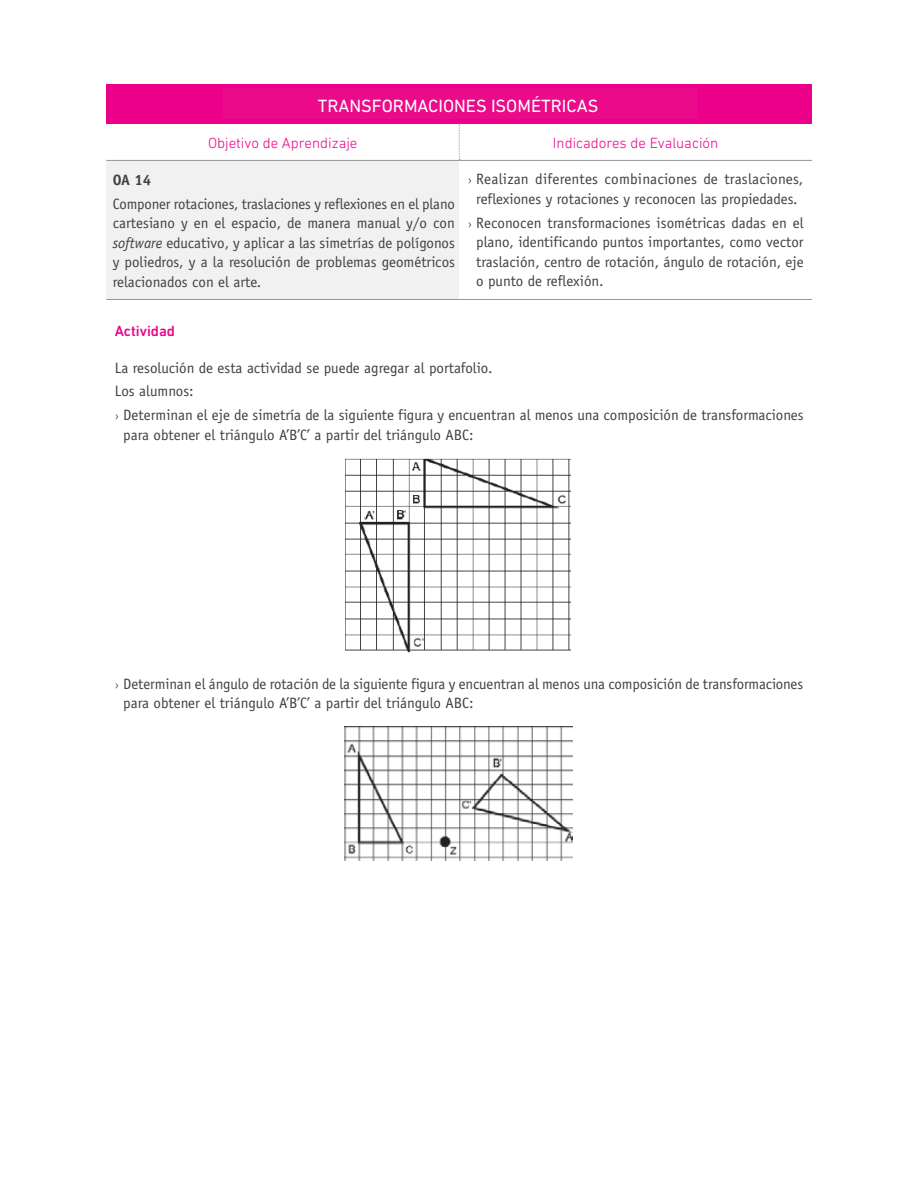
<style>
.page{position:relative;width:918px;height:1188px;background:#fff}
.page>*{position:absolute;margin:0;border:0;box-sizing:border-box;transform-origin:0 0}
.t1{font:18px "DIN Next LT Pro";color:#fff}
.t2{font:15px/19.5px "Officina Sans";color:#414042;text-align:justify}
.t3{font:300 15px "DIN Next LT Pro";color:#ec0089}
.t4{font:500 15px "DIN Next LT Pro";color:#ec0089}
.t5{font:700 15px "Officina Sans";color:#414042}
.s1{font-style:italic}
.s2{font-family:"Dignathin"}
</style>
<div class="page">
<div style="left:106px;top:85px;width:706px;height:39px;background:#ec0089"></div>
<div style="left:106px;top:160px;width:353px;height:139px;background:#f1f1f2"></div>
<hr style="left:106px;top:299px;width:353px;height:1px;background:#939598">
<hr style="left:459px;top:299px;width:353px;height:1px;background:#939598">
<hr style="left:106px;top:160px;width:353px;height:1px;background:#939598">
<hr style="left:459px;top:160px;width:353px;height:1px;background:#939598">
<svg style="left:459px;top:124px;width:1px;height:36px"></svg>
<img style="left:346px;top:459px;width:225px;height:194px">
<img style="left:344px;top:727px;width:228px;height:133px">
<div style="left:223px;top:88px;width:474px;height:31px;background:#eb0a89"></div>
<p class="t1" style="left:318px;top:95px;width:282px">TRANSFORMACIONES ISOMÉTRICAS</p>
<p class="t1" style="left:415px;top:94px;width:89px">EJEMPLO 3</p>
<p class="t3" style="left:208px;top:134px;width:151px">Objetivo de Aprendizaje</p>
<p class="t3" style="left:553px;top:134px;width:167px">Indicadores de Evaluación</p>
<p class="t5" style="left:113px;top:171px;width:40px">OA 14</p>
<p class="t2" style="left:113px;top:194px;width:344px">Componer rotaciones, traslaciones y reflexiones en el plano cartesiano y en el espacio, de manera manual y/o con <span class="s1">software</span> educativo, y aplicar a las simetrías de polígonos y poliedros, y a la resolución de problemas geométricos relacionados con el arte.</p>
<p class="t2" style="left:468px;top:170px;width:337px;text-align:center"><span class="s2">&gt;</span> Realizan diferentes combinaciones de traslaciones, reflexiones y rotaciones y reconocen las propiedades.</p>
<p class="t2" style="left:476px;top:213px;width:329px;text-indent:-9px"><span class="s2">&gt;</span> Reconocen transformaciones isométricas dadas en el plano, identificando puntos importantes, como vector traslación, centro de rotación, ángulo de rotación, eje o punto de reflexión.</p>
<p class="t4" style="left:115px;top:322px;width:62px">Actividad</p>
<p class="t2" style="left:115px;top:356px;width:690px;line-height:23.7px;text-align:left">La resolución de esta actividad se puede agregar al portafolio.<br>Los alumnos:<br><span class="s2">&gt;</span> Determinan el eje de simetría de la siguiente figura y encuentran al menos una composición de transformaciones</p>
<p class="t2" style="left:123px;top:425px;width:352px">para obtener el triángulo A’B’C’ a partir del triángulo ABC:</p>
<p class="t2" style="left:123px;top:674px;width:681px;text-indent:-9px"><span class="s2">&gt;</span> Determinan el ángulo de rotación de la siguiente figura y encuentran al menos una composición de transformaciones para obtener el triángulo A’B’C’ a partir del triángulo ABC:</p>
</div>
